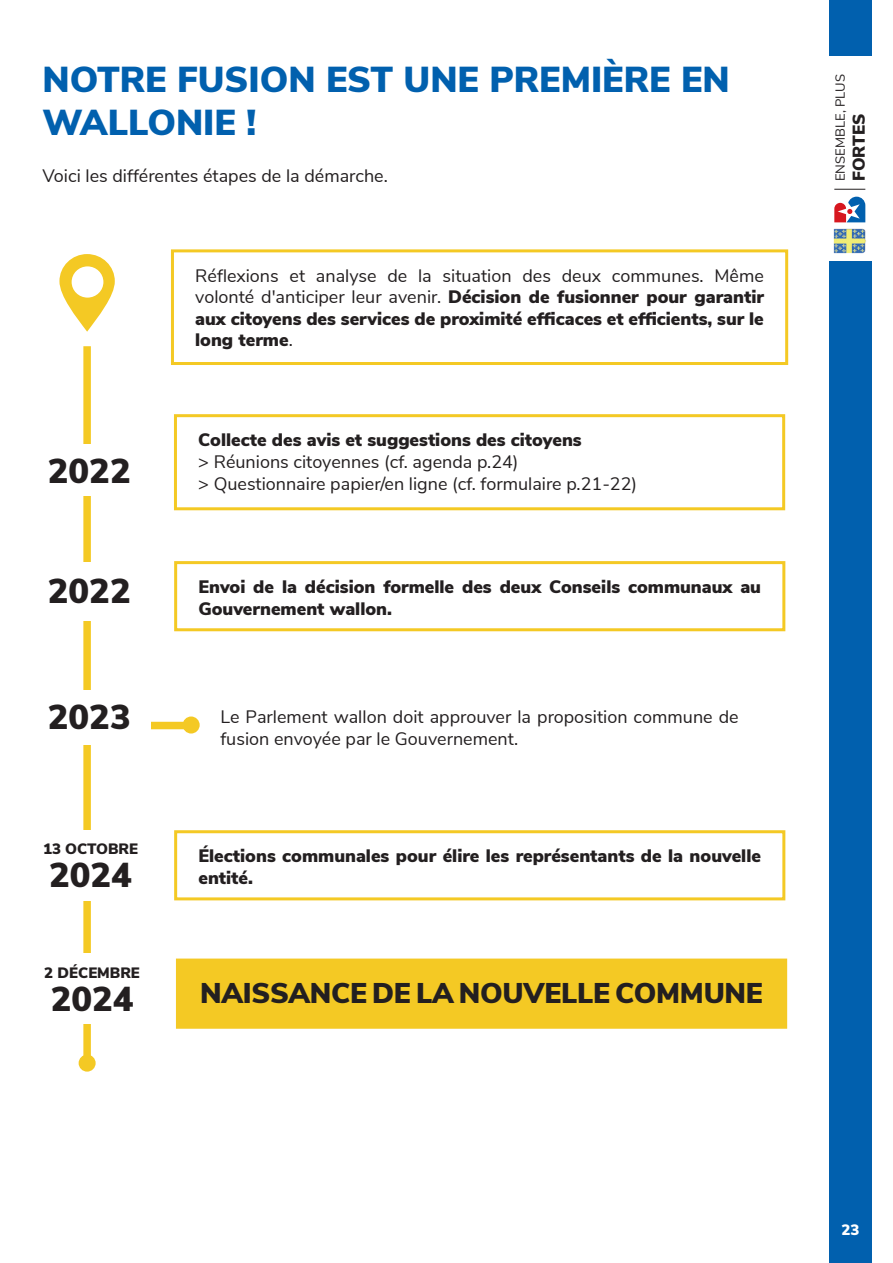
<style>
.page{position:relative;width:893px;height:1263px;background:#fff}
.page>*{position:absolute;margin:0;border:0;box-sizing:border-box;transform-origin:0 0}
.t1{font:900 36px "Nunito Sans";color:#0160ae}
.t2{font:900 34.5px "Nunito Sans";color:#231f20}
.t3{font:900 28.5px "Nunito Sans";letter-spacing:-.01em;color:#231f20}
.t4{font:900 18px/21.6px "Nunito Sans";color:#231f20}
.t5{font:18px/21.6px "Nunito Sans";color:#231f20}
.t6{font:900 17.1px "Nunito Sans";color:#231f20}
.t7{font:900 15px "Nunito Sans";color:#231f20}
.t8{font:900 15px "Nunito Sans";color:#fff}
.t9{font:13.05px "Nunito Sans";color:#231f20}
.s1{font-weight:400}
</style>
<div class="page">
<div style="left:87px;top:722px;width:104px;height:7px;background:#f4c924"></div>
<div style="left:183px;top:716px;width:17px;height:17px;background:#f4c924;border-radius:50%"></div>
<div style="left:829px;top:0;width:43px;height:55px;background:#0160ae"></div>
<div style="left:829px;top:261px;width:43px;height:1002px;background:#0160ae"></div>
<hr style="left:834px;top:189px;width:31px;height:1px;background:#231f20">
<svg style="left:834px;top:197px;width:31px;height:25px"></svg>
<img style="left:834px;top:228px;width:32px;height:25px">
<div style="left:83px;top:346px;width:8px;height:717px;background:#f4c924"></div>
<div style="left:171px;top:249px;width:617px;height:116px;border:3px solid #f4c924"></div>
<svg style="left:59px;top:254px;width:56px;height:78px;fill:#f4c924"></svg>
<div style="left:72px;top:266px;width:31px;height:32px;background:#fff;border-radius:50%"></div>
<div style="left:174px;top:414px;width:611px;height:96px;border:3px solid #f4c924"></div>
<div style="left:28px;top:444px;width:123px;height:52px;background:#fff"></div>
<div style="left:28px;top:562px;width:123px;height:59px;background:#fff"></div>
<div style="left:174px;top:561px;width:611px;height:70px;border:3px solid #f4c924"></div>
<div style="left:28px;top:690px;width:123px;height:55px;background:#fff"></div>
<div style="left:29px;top:830px;width:123px;height:70px;background:#fff"></div>
<div style="left:174px;top:830px;width:611px;height:70px;border:3px solid #f4c924"></div>
<div style="left:30px;top:954px;width:124px;height:70px;background:#fff"></div>
<div style="left:177px;top:960px;width:609px;height:67px;background:#f4c924"></div>
<div style="left:176px;top:958px;width:611px;height:71px;border:3px solid #f4c924"></div>
<div style="left:79px;top:1054px;width:17px;height:17px;background:#f4c924;border-radius:50%"></div>
<p class="t1" style="left:43px;top:53px;width:689px">NOTRE FUSION EST UNE PREMIÈRE EN</p>
<p class="t1" style="left:43px;top:96px;width:215px">WALLONIE !</p>
<p class="t5" style="left:43px;top:164px;width:347px">Voici les différentes étapes de la démarche.</p>
<p class="t2" style="left:48px;top:446px;width:84px">2022</p>
<p class="t4" style="left:195px;top:264px;width:570px;text-align:justify"><span class="s1">Réflexions et analyse de la situation des deux communes. Même volonté d'anticiper leur avenir.</span> Décision de fusionner pour garantir aux citoyens des services de proximité efficaces et efficients, sur le long terme<span class="s1">.</span></p>
<p class="t4" style="left:198px;top:429px;width:385px">Collecte des avis et suggestions des citoyens</p>
<p class="t5" style="left:198px;top:450px;width:322px">&gt; Réunions citoyennes (cf. agenda p.24)</p>
<p class="t5" style="left:198px;top:471px;width:440px">&gt; Questionnaire papier/en ligne (cf. formulaire p.21-22)</p>
<p class="t2" style="left:48px;top:565px;width:84px">2022</p>
<p class="t4" style="left:198px;top:575px;width:564px">Envoi de la décision formelle des deux Conseils communaux au<br>Gouvernement wallon.</p>
<p class="t2" style="left:48px;top:691px;width:84px">2023</p>
<p class="t5" style="left:220px;top:705px;width:520px">Le Parlement wallon doit approuver la proposition commune de fusion envoyée par le Gouvernement.</p>
<p class="t7" style="left:43px;top:838px;width:97px">13 OCTOBRE</p>
<p class="t2" style="left:49px;top:850px;width:84px">2024</p>
<p class="t4" style="left:198px;top:845px;width:564px">Élections communales pour élire les représentants de la nouvelle entité.</p>
<p class="t7" style="left:44px;top:961px;width:97px">2 DÉCEMBRE</p>
<p class="t2" style="left:51px;top:973px;width:84px">2024</p>
<p class="t3" style="left:200px;top:972px;width:564px">NAISSANCE DE LA NOUVELLE COMMUNE</p>
<p class="t9" style="left:831px;top:181px;width:108px;rotate:-90deg">ENSEMBLE, PLUS</p>
<p class="t6" style="left:846px;top:181px;width:69px;rotate:-90deg">FORTES</p>
<p class="t8" style="left:841px;top:1219px;width:20px">23</p>
</div>
